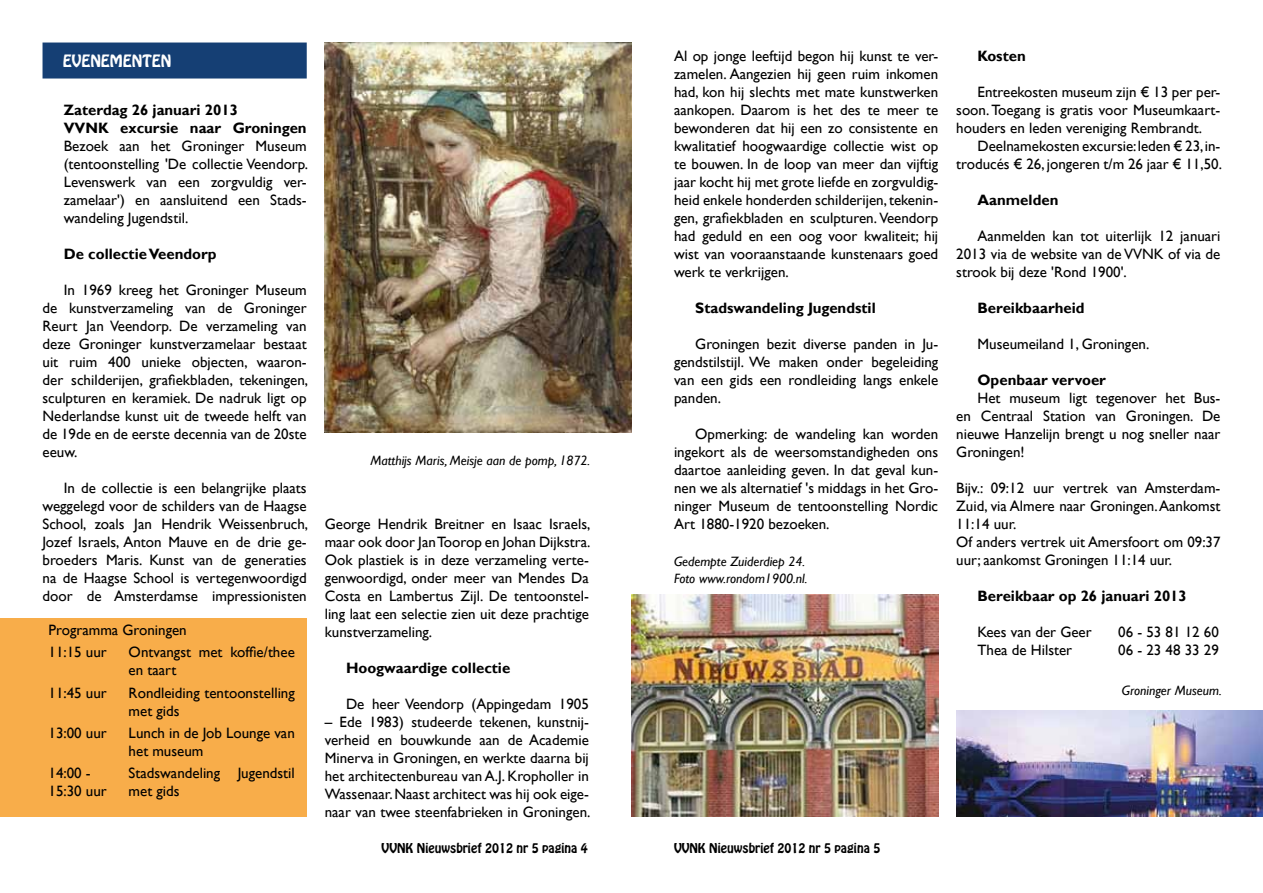
<style>
.page{position:relative;width:1263px;height:893px;background:#fff}
.page>*{position:absolute;margin:0;border:0;box-sizing:border-box;transform-origin:0 0}
.t1{font:15px/18px "Gill Sans";color:#000;text-align:justify}
.t2{font:700 15px/18px "Gill Sans";color:#000}
.t3{font:15px "Hobo Std";color:#fff}
.t4{font:italic 13.5px/16.2px "Gill Sans";color:#000}
.t5{font:12px "Hobo Std";color:#000}
</style>
<div class="page">
<div style="left:0;top:618px;width:307px;height:198px;background:#f8ad4a"></div>
<div style="left:46px;top:46px;width:257px;height:29px;background:#153f74"></div>
<div style="left:43px;top:43px;width:264px;height:36px;border:8px solid #153f74"></div>
<img style="left:325px;top:43px;width:306px;height:389px">
<img style="left:956px;top:710px;width:307px;height:106px">
<img style="left:631px;top:594px;width:307px;height:222px">
<p class="t3" style="left:63px;top:50px;width:110px">EVENEMENTEN</p>
<p class="t2" style="left:64px;top:101px;width:244px">Zaterdag 26 januari 2013<br>VVNK excursie naar Groningen</p>
<p class="t1" style="left:64px;top:137px;width:246px;text-align:left">Bezoek aan het Groninger Museum (tentoonstelling 'De collectie Veendorp.<br>Levenswerk van een zorgvuldig ver&shy;zamelaar') en aansluitend een Stads&shy;wandeling Jugendstil.</p>
<p class="t2" style="left:64px;top:245px;width:154px">De collectie Veendorp</p>
<p class="t1" style="left:42px;top:281px;width:267px;text-indent:21px">In 1969 kreeg het Groninger Museum de kunstverzameling van de Groninger Reurt Jan Veendorp. De verzameling van deze Groninger kunstverzamelaar bestaat uit ruim 400 unieke objecten, waaron&shy;der schilderijen, grafiekbladen, tekeningen, sculpturen en keramiek. De nadruk ligt op Nederlandse kunst uit de tweede helft van de 19de en de eerste decennia van de 20ste eeuw.</p>
<p class="t1" style="left:42px;top:479px;width:267px;text-indent:21px">In de collectie is een belangrijke plaats weggelegd voor de schilders van de Haagse School, zoals Jan Hendrik Weissenbruch, Jozef Israels, Anton Mauve en de drie ge&shy;broeders Maris. Kunst van de generaties na de Haagse School is vertegenwoordigd door de Amsterdamse impressionisten</p>
<p class="t1" style="left:49px;top:619px;width:140px;line-height:22.4px">Programma Groningen<br>11:15 uur</p>
<p class="t1" style="left:129px;top:643px;width:168px">Ontvangst met koffie/thee en taart</p>
<p class="t1" style="left:49px;top:684px;width:60px">11:45 uur</p>
<p class="t1" style="left:129px;top:684px;width:168px">Rondleiding tentoonstelling met gids</p>
<p class="t1" style="left:49px;top:724px;width:60px">13:00 uur</p>
<p class="t1" style="left:129px;top:724px;width:168px">Lunch in de Job Lounge van het museum</p>
<p class="t1" style="left:49px;top:765px;width:60px">14:00 -<br>15:30 uur</p>
<p class="t1" style="left:129px;top:765px;width:168px">Stadswandeling Jugendstil met gids</p>
<p class="t4" style="left:370px;top:452px;width:221px">Matthijs Maris, Meisje aan de pomp, 1872.</p>
<p class="t1" style="left:325px;top:515px;width:267px">George Hendrik Breitner en Isaac Israels, maar ook door JanToorop en Johan Dijkstra.<br>Ook plastiek is in deze verzameling verte&shy;genwoordigd, onder meer van Mendes Da Costa en Lambertus Zijl. De tentoonstel&shy;ling laat een selectie zien uit deze prachtige kunstverzameling.</p>
<p class="t2" style="left:346px;top:659px;width:166px">Hoogwaardige collectie</p>
<p class="t1" style="left:346px;top:695px;width:244px">De heer Veendorp (Appingedam 1905</p>
<p class="t1" style="left:325px;top:713px;width:267px">– Ede 1983) studeerde tekenen, kunstnij&shy;verheid en bouwkunde aan de Academie Minerva in Groningen, en werkte daarna bij het architectenbureau van A.J. Kropholler in Wassenaar.Naast architect was hij ook eige&shy;naar van twee steenfabrieken in Groningen.</p>
<p class="t1" style="left:674px;top:47px;width:266px">Al op jonge leeftijd begon hij kunst te ver&shy;zamelen. Aangezien hij geen ruim inkomen had, kon hij slechts met mate kunstwerken aankopen. Daarom is het des te meer te bewonderen dat hij een zo consistente en kwalitatief hoogwaardige collectie wist op te bouwen. In de loop van meer dan vijftig jaar kocht hij met grote liefde en zorgvuldig&shy;heid enkele honderden schilderijen,tekenin&shy;gen, grafiekbladen en sculpturen. Veendorp had geduld en een oog voor kwaliteit; hij wist van vooraanstaande kunstenaars goed werk te verkrijgen.</p>
<p class="t2" style="left:695px;top:299px;width:182px">Stadswandeling Jugendstil</p>
<p class="t1" style="left:674px;top:335px;width:266px;text-indent:21px">Groningen bezit diverse panden in Ju&shy;gendstilstijl. We maken onder begeleiding van een gids een rondleiding langs enkele panden.</p>
<p class="t1" style="left:674px;top:425px;width:266px;text-indent:21px">Opmerking: de wandeling kan worden ingekort als de weersomstandigheden ons daartoe aanleiding geven. In dat geval kun&shy;nen we als alternatief 's middags in het Gro&shy;ninger Museum de tentoonstelling Nordic Art 1880-1920 bezoeken.</p>
<p class="t4" style="left:674px;top:554px;width:135px">Gedempte Zuiderdiep 24.<br>Foto www.rondom1900.nl.</p>
<p class="t5" style="left:382px;top:839px;width:208px">VVNK Nieuwsbrief 2012 nr 5 pagina 4</p>
<p class="t5" style="left:674px;top:839px;width:208px">VVNK Nieuwsbrief 2012 nr 5 pagina 5</p>
<p class="t2" style="left:977px;top:47px;width:50px">Kosten</p>
<p class="t1" style="left:956px;top:83px;width:266px;text-indent:21px">Entreekosten museum zijn € 13 per per&shy;soon.Toegang is gratis voor Museumkaart&shy;houders en leden vereniging Rembrandt.</p>
<p class="t1" style="left:956px;top:137px;width:267px;text-align:right">Deelnamekosten excursie:leden € 23,in&shy;troducés € 26, jongeren t/m 26 jaar € 11,50.</p>
<p class="t2" style="left:977px;top:191px;width:82px">Aanmelden</p>
<p class="t1" style="left:956px;top:227px;width:266px;text-indent:21px">Aanmelden kan tot uiterlijk 12 januari 2013 via de website van de VVNK of via de strook bij deze 'Rond 1900'.</p>
<p class="t2" style="left:977px;top:299px;width:109px">Bereikbaarheid</p>
<p class="t1" style="left:977px;top:335px;width:173px">Museumeiland 1, Groningen.</p>
<p class="t2" style="left:977px;top:371px;width:130px">Openbaar vervoer</p>
<p class="t1" style="left:956px;top:389px;width:266px;text-indent:21px">Het museum ligt tegenover het Bus&shy;en Centraal Station van Groningen. De nieuwe Hanzelijn brengt u nog sneller naar Groningen!</p>
<p class="t1" style="left:956px;top:479px;width:266px;text-align:left">Bijv.: 09:12 uur vertrek van Amsterdam-Zuid, via Almere naar Groningen.Aankomst 11:14 uur.<br>Of anders vertrek uit Amersfoort om 09:37 uur; aankomst Groningen 11:14 uur.</p>
<p class="t2" style="left:977px;top:587px;width:211px">Bereikbaar op 26 januari 2013</p>
<p class="t1" style="left:977px;top:623px;width:116px">Kees van der Geer</p>
<p class="t1" style="left:1118px;top:623px;width:102px">06 - 53 81 12 60</p>
<p class="t1" style="left:977px;top:641px;width:96px">Thea de Hilster</p>
<p class="t1" style="left:1118px;top:641px;width:102px">06 - 23 48 33 29</p>
<p class="t4" style="left:1122px;top:683px;width:101px">Groninger Museum.</p>
</div>
